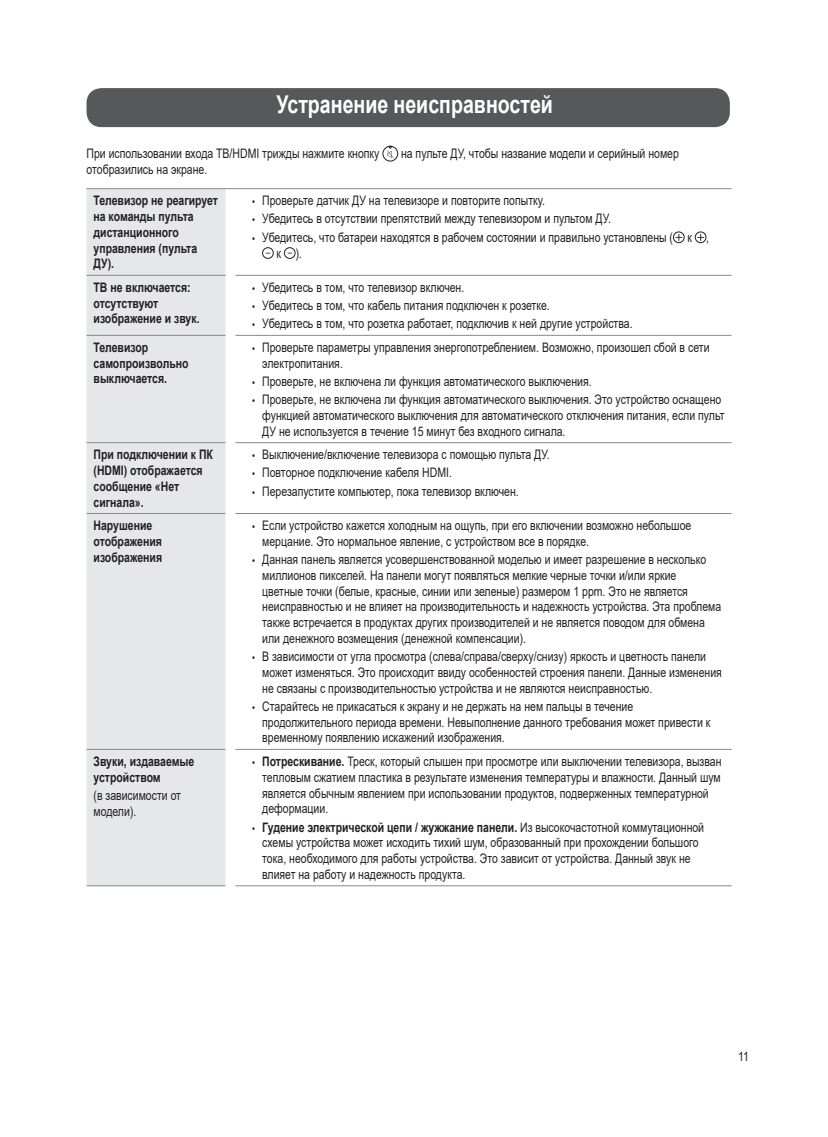
<style>
.page{position:relative;width:828px;height:1137px;background:#fff}
.page>*{position:absolute;margin:0;border:0;box-sizing:border-box;transform-origin:0 0}
.t1{font:700 24.5px "Arial";color:#fff;scale:.8 1}
.t2{font:13.12px/15.8px "Arial";color:#231f20;scale:.8 1}
.t3{font:700 13.12px/15.8px "Arial";color:#231f20;scale:.8 1}
.s1{font-family:"LG Smart"}
.s2{font-weight:700}
</style>
<div class="page">
<div style="left:87px;top:88px;width:643px;height:39px;background:#57585a;border-radius:15px"></div>
<svg style="left:382px;top:145px;width:17px;height:17px"></svg>
<div style="left:87px;top:189px;width:138px;height:696px;background:#e6e7e9"></div>
<hr style="left:87px;top:188px;width:138px;height:1px;background:#87898c">
<hr style="left:87px;top:275px;width:138px;height:1px;background:#87898c">
<hr style="left:235px;top:275px;width:496px;height:1px;background:#87898c">
<hr style="left:87px;top:335px;width:138px;height:1px;background:#87898c">
<hr style="left:235px;top:335px;width:496px;height:1px;background:#87898c">
<hr style="left:87px;top:442px;width:138px;height:1px;background:#87898c">
<hr style="left:235px;top:442px;width:496px;height:1px;background:#87898c">
<hr style="left:87px;top:513px;width:138px;height:1px;background:#87898c">
<hr style="left:235px;top:513px;width:496px;height:1px;background:#87898c">
<hr style="left:87px;top:749px;width:138px;height:1px;background:#87898c">
<hr style="left:87px;top:885px;width:138px;height:1px;background:#87898c">
<hr style="left:235px;top:749px;width:496px;height:1px;background:#87898c">
<hr style="left:235px;top:188px;width:496px;height:1px;background:#87898c">
<hr style="left:235px;top:885px;width:496px;height:1px;background:#87898c">
<svg style="left:675px;top:234px;width:7px;height:7px"></svg>
<div style="left:673px;top:231px;width:11px;height:12px;border:1px solid #231f20;border-radius:50%"></div>
<svg style="left:697px;top:234px;width:7px;height:7px"></svg>
<div style="left:695px;top:231px;width:11px;height:12px;border:1px solid #231f20;border-radius:50%"></div>
<div style="left:262px;top:247px;width:12px;height:12px;border:1px solid #231f20;border-radius:50%"></div>
<div style="left:284px;top:247px;width:11px;height:12px;border:1px solid #231f20;border-radius:50%"></div>
<h1 class="t1" style="left:276px;top:87px;width:347px">Устранение неисправностей</h1>
<p class="t2" style="left:87px;top:145px;width:368px">При использовании входа ТВ/HDMI трижды нажмите кнопку</p>
<p class="t2" style="left:401px;top:145px;width:349px">на пульте ДУ, чтобы название модели и серийный номер</p>
<p class="t2" style="left:87px;top:161px;width:152px">отобразились на экране.</p>
<p class="t3" style="left:94px;top:193px;width:157px">Телевизор не реагирует на команды пульта дистанционного управления (пульта<br>ДУ).</p>
<p class="t2" style="left:252px;top:193px;width:367px"><span class="s1">•</span> Проверьте датчик ДУ на телевизоре и повторите попытку.</p>
<p class="t2" style="left:252px;top:211px;width:450px"><span class="s1">•</span> Убедитесь в отсутствии препятствий между телевизором и пультом ДУ.</p>
<p class="t2" style="left:276px;top:229px;width:542px;text-indent:-24px"><span class="s1">•</span> Убедитесь, что батареи находятся в рабочем состоянии и правильно установлены ( к , к ).</p>
<p class="t3" style="left:94px;top:279px;width:134px">ТВ не включается: отсутствуют изображение и звук.</p>
<p class="t2" style="left:252px;top:279px;width:266px"><span class="s1">•</span> Убедитесь в том, что телевизор включен.</p>
<p class="t2" style="left:252px;top:297px;width:373px"><span class="s1">•</span> Убедитесь в том, что кабель питания подключен к розетке.</p>
<p class="t2" style="left:252px;top:316px;width:477px"><span class="s1">•</span> Убедитесь в том, что розетка работает, подключив к ней другие устройства.</p>
<p class="t3" style="left:94px;top:339px;width:120px">Телевизор самопроизвольно выключается.</p>
<p class="t2" style="left:262px;top:339px;width:560px;text-indent:-10px"><span class="s1">•</span> Проверьте параметры управления энергопотреблением. Возможно, произошел сбой в сети электропитания.</p>
<p class="t2" style="left:252px;top:373px;width:426px"><span class="s1">•</span> Проверьте, не включена ли функция автоматического выключения.</p>
<p class="t2" style="left:262px;top:391px;width:579px;text-indent:-10px"><span class="s1">•</span> Проверьте, не включена ли функция автоматического выключения. Это устройство оснащено функцией автоматического выключения для автоматического отключения питания, если пульт<br>ДУ не используется в течение 15 минут без входного сигнала.</p>
<p class="t3" style="left:94px;top:447px;width:151px">При подключении к ПК (HDMI) отображается сообщение «Нет сигнала».</p>
<p class="t2" style="left:252px;top:446px;width:373px"><span class="s1">•</span> Выключение/включение телевизора с помощью пульта ДУ.</p>
<p class="t2" style="left:252px;top:465px;width:251px"><span class="s1">•</span> Повторное подключение кабеля HDMI.</p>
<p class="t2" style="left:252px;top:483px;width:335px"><span class="s1">•</span> Перезапустите компьютер, пока телевизор включен.</p>
<p class="t3" style="left:94px;top:517px;width:87px">Нарушение отображения изображения</p>
<p class="t2" style="left:262px;top:517px;width:538px;text-indent:-10px"><span class="s1">•</span> Если устройство кажется холодным на ощупь, при его включении возможно небольшое мерцание. Это нормальное явление, с устройством все в порядке.</p>
<p class="t2" style="left:262px;top:551px;width:575px;text-indent:-10px"><span class="s1">•</span> Данная панель является усовершенствованной моделью и имеет разрешение в несколько миллионов пикселей. На панели могут появляться мелкие черные точки и/или яркие<br>цветные точки (белые, красные, синии или зеленые) размером 1 ppm. Это не является неисправностью и не влияет на производительность и надежность устройства. Эта проблема также встречается в продуктах других производителей и не является поводом для обмена или денежного возмещения (денежной компенсации).</p>
<p class="t2" style="left:262px;top:648px;width:576px;text-indent:-10px"><span class="s1">•</span> В зависимости от угла просмотра (слева/справа/сверху/снизу) яркость и цветность панели может изменяться. Это происходит ввиду особенностей строения панели. Данные изменения не связаны с производительностью устройства и не являются неисправностью.</p>
<p class="t2" style="left:262px;top:698px;width:562px;text-indent:-10px"><span class="s1">•</span> Старайтесь не прикасаться к экрану и не держать на нем пальцы в течение продолжительного периода времени. Невыполнение данного требования может привести к временному появлению искажений изображения.</p>
<p class="t3" style="left:94px;top:753px;width:127px">Звуки, издаваемые устройством</p>
<p class="t2" style="left:94px;top:787px;width:111px">(в зависимости от модели).</p>
<p class="t2" style="left:262px;top:753px;width:576px;text-indent:-10px"><span class="s1">•</span> <span class="s2">Потрескивание.</span> Треск, который слышен при просмотре или выключении телевизора, вызван тепловым сжатием пластика в результате изменения температуры и влажности. Данный шум является обычным явлением при использовании продуктов, подверженных температурной деформации.</p>
<p class="t2" style="left:262px;top:818px;width:554px;text-indent:-10px"><span class="s1">•</span> <span class="s2">Гудение электрической цепи / жужжание панели.</span> Из высокочастотной коммутационной схемы устройства может исходить тихий шум, образованный при прохождении большого тока, необходимого для работы устройства. Это зависит от устройства. Данный звук не влияет на работу и надежность продукта.</p>
<p class="t2" style="left:738px;top:1047px;width:15px">11</p>
</div>
